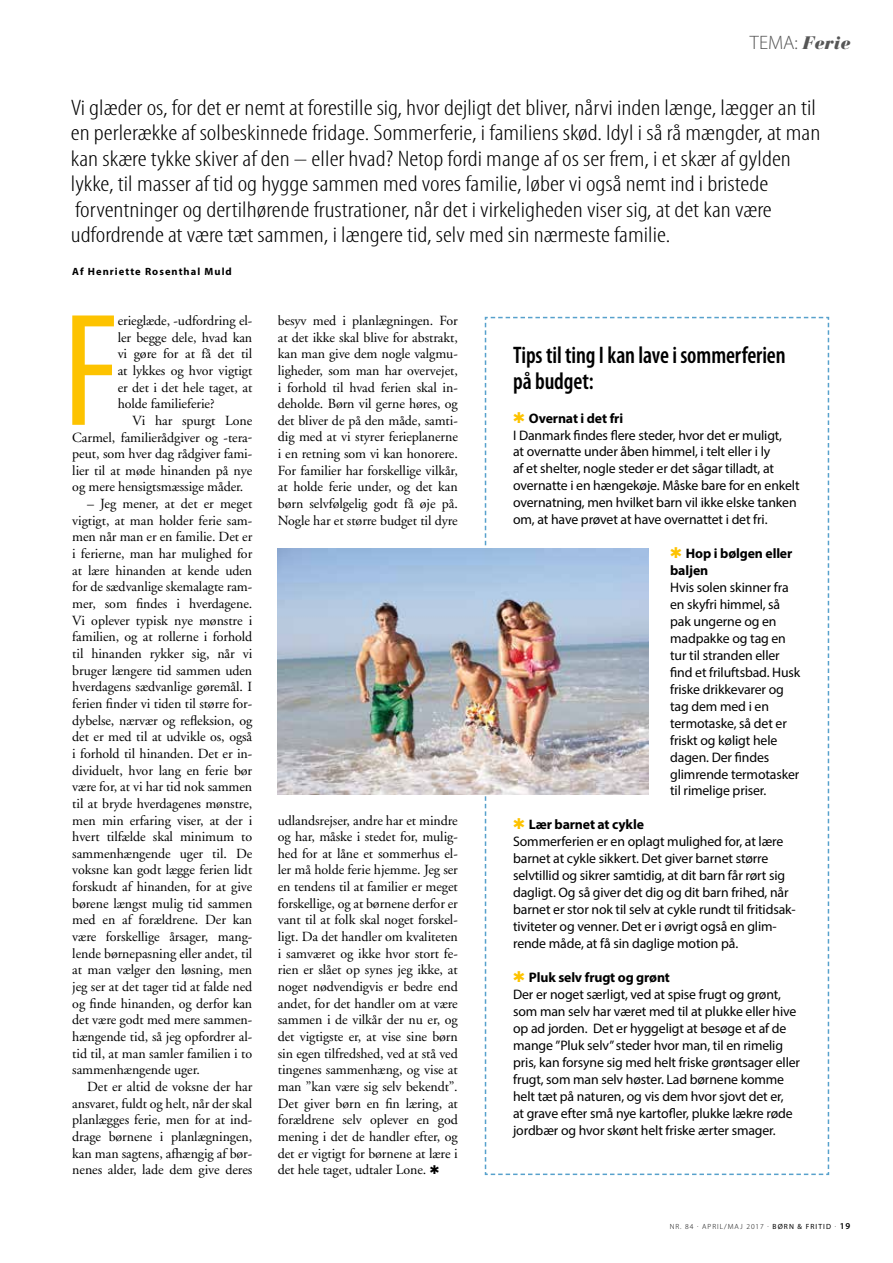
<style>
.page{position:relative;width:893px;height:1263px;background:#fff}
.page>*{position:absolute;margin:0;border:0;box-sizing:border-box;transform-origin:0 0}
.t1{font:condensed 162.15px "Myriad Pro";color:#fdc300}
.t2{font:600 condensed 24px/25.5px "Myriad Pro";letter-spacing:-.005em;color:#000;scale:.95 1}
.t3{font:300 condensed 22.5px/25.5px "Myriad Pro";color:#000;scale:1.2 1}
.t4{font:300 19.5px "Myriad Pro";color:#565656}
.t5{font:13.95px/16.6px "Adobe Garamond";letter-spacing:-.005em;color:#000;text-align:justify}
.t6{font:13.8px/17px "Myriad Pro";letter-spacing:-.01em;color:#000}
.t7{font:700 13.8px/17px "Myriad Pro";letter-spacing:-.01em;color:#000}
.t8{font:700 10.5px "Myriad Pro";letter-spacing:.1em;color:#000}
.t9{font:300 7.5px "Myriad Pro";letter-spacing:.14em;color:#000}
.s1{font-family:"Bauer Bodoni";font-weight:900;font-style:italic;font-size:18px}
.s2{font-weight:400}
.s3{font-weight:600;font-size:9px}
</style>
<div class="page">
<img style="left:278px;top:549px;width:207px;height:245px">
<svg style="left:485px;top:317px;width:344px;height:858px"></svg>
<h3 class="t4" style="left:750px;top:31px;width:102px">TEMA: <span class="s1">Ferie</span></h3>
<p class="t3" style="left:71px;top:94px;width:626px">Vi glæder os, for det er nemt at forestille sig, hvor dejligt det bliver, nårvi inden længe, lægger an til en perlerække af solbeskinnede fridage. Sommerferie, i familiens skød. Idyl i så rå mængder, at man kan skære tykke skiver af den – eller hvad? Netop fordi mange af os ser frem, i et skær af gylden lykke, til masser af tid og hygge sammen med vores familie, løber vi også nemt ind i bristede forventninger og dertilhørende frustrationer, når det i virkeligheden viser sig, at det kan være udfordrende at være tæt sammen, i længere tid, selv med sin nærmeste familie.</p>
<p class="t8" style="left:72px;top:265px;width:161px">Af Henriette Rosenthal Muld</p>
<h1 class="t1" style="left:63px;top:273px;width:57px">F</h1>
<p class="t5" style="left:118px;top:312px;width:136px">erieglæde, -udfordring el&shy;ler begge dele, hvad kan vi gøre for at få det til at lykkes og hvor vigtigt er det i det hele taget, at holde familieferie?</p>
<p class="t5" style="left:72px;top:412px;width:182px;text-indent:60px">Vi har spurgt Lone Carmel, familierådgiver og -tera&shy;peut, som hver dag rådgiver fami&shy;lier til at møde hinanden på nye og mere hensigtsmæssige måder.</p>
<p class="t5" style="left:72px;top:496px;width:182px;text-indent:15px">– Jeg mener, at det er meget vigtigt, at man holder ferie sam&shy;men når man er en familie. Det er i ferierne, man har mulighed for at lære hinanden at kende uden for de sædvanlige skemalagte ram&shy;mer, som findes i hverdagene.<br>Vi oplever typisk nye mønstre i familien, og at rollerne i forhold til hinanden rykker sig, når vi bruger længere tid sammen uden hverdagens sædvanlige gøremål. I ferien finder vi tiden til større for&shy;dybelse, nærvær og refleksion, og det er med til at udvikle os, også i forhold til hinanden. Det er in&shy;dividuelt, hvor lang en ferie bør være for, at vi har tid nok sammen til at bryde hverdagenes mønstre, men min erfaring viser, at der i hvert tilfælde skal minimum to sammenhængende uger til. De voksne kan godt lægge ferien lidt forskudt af hinanden, for at give børene længst mulig tid sammen med en af forældrene. Der kan være forskellige årsager, mang&shy;lende børnepasning eller andet, til at man vælger den løsning, men jeg ser at det tager tid at falde ned og finde hinanden, og derfor kan det være godt med mere sammen&shy;hængende tid, så jeg opfordrer al&shy;tid til, at man samler familien i to sammenhængende uger.</p>
<p class="t5" style="left:72px;top:1078px;width:182px;text-indent:15px">Det er altid de voksne der har ansvaret, fuldt og helt, når der skal planlægges ferie, men for at ind&shy;drage børnene i planlægningen, kan man sagtens, afhængig af bør&shy;nenes alder, lade dem give deres</p>
<p class="t5" style="left:278px;top:312px;width:182px">besyv med i planlægningen. For at det ikke skal blive for abstrakt, kan man give dem nogle valgmu&shy;ligheder, som man har overvejet, i forhold til hvad ferien skal in&shy;deholde. Børn vil gerne høres, og det bliver de på den måde, samti&shy;dig med at vi styrer ferieplanerne i en retning som vi kan honorere.<br>For familier har forskellige vilkår, at holde ferie under, og det kan børn selvfølgelig godt få øje på.<br>Nogle har et større budget til dyre</p>
<p class="t5" style="left:278px;top:812px;width:182px">udlandsrejser, andre har et mindre og har, måske i stedet for, mulig&shy;hed for at låne et sommerhus el&shy;ler må holde ferie hjemme. Jeg ser en tendens til at familier er meget forskellige, og at børnene derfor er vant til at folk skal noget forskel&shy;ligt. Da det handler om kvaliteten i samværet og ikke hvor stort fe&shy;rien er slået op synes jeg ikke, at noget nødvendigvis er bedre end andet, for det handler om at være sammen i de vilkår der nu er, og det vigtigste er, at vise sine børn sin egen tilfredshed, ved at stå ved tingenes sammenhæng, og vise at man ”kan være sig selv bekendt”.<br>Det giver børn en fin læring, at forældrene selv oplever en god mening i det de handler efter, og det er vigtigt for børnene at lære i det hele taget, udtaler Lone.</p>
<h2 class="t2" style="left:513px;top:342px;width:288px">Tips til ting I kan lave i sommerferien på budget:</h2>
<p class="t7" style="left:529px;top:409px;width:96px">Overnat i det fri</p>
<p class="t6" style="left:513px;top:426px;width:288px">I Danmark findes flere steder, hvor det er muligt,<br>at overnatte under åben himmel, i telt eller i ly<br>af et shelter, nogle steder er det sågar tilladt, at overnatte i en hængekøje. Måske bare for en enkelt overnatning, men hvilket barn vil ikke elske tanken om, at have prøvet at have overnattet i det fri.</p>
<p class="t7" style="left:670px;top:545px;width:124px;text-indent:16px">Hop i bølgen eller baljen</p>
<p class="t6" style="left:670px;top:579px;width:132px">Hvis solen skinner fra en skyfri himmel, så pak ungerne og en madpakke og tag en tur til stranden eller find et friluftsbad. Husk friske drikkevarer og tag dem med i en termotaske, så det er friskt og køligt hele dagen. Der findes glimrende termotasker til rimelige priser.</p>
<p class="t7" style="left:529px;top:816px;width:117px">Lær barnet at cykle</p>
<p class="t6" style="left:513px;top:833px;width:284px">Sommerferien er en oplagt mulighed for, at lære barnet at cykle sikkert. Det giver barnet større selvtillid og sikrer samtidig, at dit barn får rørt sig dagligt. Og så giver det dig og dit barn frihed, når barnet er stor nok til selv at cykle rundt til fritidsak&shy;tiviteter og venner. Det er i øvrigt også en glim&shy;rende måde, at få sin daglige motion på.</p>
<p class="t7" style="left:529px;top:968px;width:143px">Pluk selv frugt og grønt</p>
<p class="t6" style="left:513px;top:985px;width:288px">Der er noget særligt, ved at spise frugt og grønt, som man selv har været med til at plukke eller hive op ad jorden. Det er hyggeligt at besøge et af de mange ”Pluk selv” steder hvor man, til en rimelig pris, kan forsyne sig med helt friske grøntsager eller frugt, som man selv høster. Lad børnene komme helt tæt på naturen, og vis dem hvor sjovt det er,<br>at grave efter små nye kartofler, plukke lækre røde jordbær og hvor skønt helt friske ærter smager.</p>
<p class="t9" style="left:670px;top:1221px;width:182px">NR. 84 · APRIL/MAJ 2017 · <span class="s2">BØRN &amp; FRITID</span> · <span class="s3">19</span></p>
</div>
